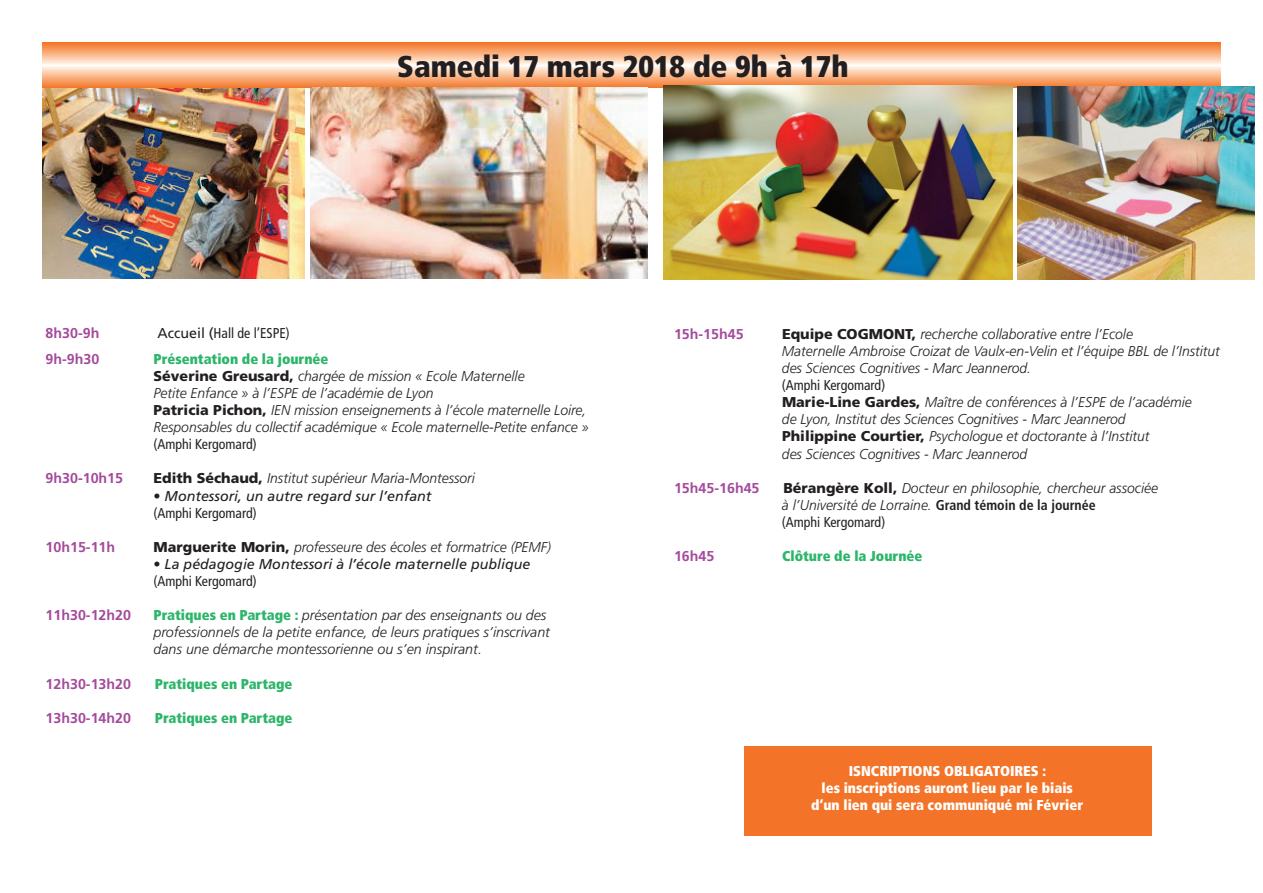
<style>
.page{position:relative;width:1263px;height:893px;background:#fff}
.page>*{position:absolute;margin:0;border:0;box-sizing:border-box;transform-origin:0 0}
.t1{font:900 condensed 30px "Frutiger";color:#231f20}
.t2{font:italic 300 14.25px/17.1px "Frutiger";color:#231f20}
.t3{font:italic 14.25px/17.1px "Frutiger";color:#231f20}
.t4{font:900 condensed 14.25px/17.1px "Frutiger";color:#fff;text-align:center}
.t5{font:700 14.25px "Frutiger";color:#a44a9c}
.t6{font:900 condensed 14.25px "Frutiger";color:#2db56a}
.t7{font:condensed 14.25px "Frutiger";color:#231f20}
.s1{font-stretch:normal}
.s2{font-weight:900;font-style:normal;font-stretch:condensed;color:#2db56a}
.s3{font-weight:900;font-style:normal}
.s4{font-style:normal}
.s5{font-style:normal;font-stretch:condensed}
.s6{font-weight:400;font-style:normal;font-stretch:condensed}
.s7{font-weight:700;font-style:normal;font-stretch:condensed}
</style>
<div class="page">
<div style="left:744px;top:746px;width:408px;height:90px;background:#f37428"></div>
<svg style="left:43px;top:43px;width:1177px;height:45px;background:#f9b88d"></svg>
<img style="left:43px;top:88px;width:262px;height:191px">
<img style="left:663px;top:85px;width:349px;height:194px">
<img style="left:310px;top:88px;width:338px;height:191px">
<img style="left:1017px;top:87px;width:237px;height:193px">
<h1 class="t1" style="left:397px;top:54px;width:453px">Samedi 17 mars 2018 de 9h à 17h</h1>
<p class="t5" style="left:46px;top:327px;width:55px">8h30-9h</p>
<p class="t7" style="left:157px;top:327px;width:134px"><span class="s1">Accueil (</span>Hall de l’ESPE)</p>
<p class="t5" style="left:46px;top:353px;width:55px">9h-9h30</p>
<p class="t2" style="left:153px;top:351px;width:437px"><span class="s2">Présentation de la journée<br></span><span class="s3">Séverine Greusard,</span> chargée de mission « Ecole Maternelle<br>Petite Enfance » à l’ESPE de l’académie de Lyon<br><span class="s3">Patricia Pichon,</span> IEN mission enseignements à l’école maternelle Loire, Responsables du collectif académique « Ecole maternelle-Petite enfance »</p>
<p class="t7" style="left:153px;top:439px;width:105px">(Amphi Kergomard)</p>
<p class="t5" style="left:46px;top:473px;width:79px">9h30-10h15</p>
<p class="t2" style="left:154px;top:471px;width:323px"><span class="s3">Edith Séchaud,</span> Institut supérieur Maria-Montessori</p>
<p class="t3" style="left:153px;top:488px;width:280px"><span class="s4">•</span> Montessori, un autre regard sur l’enfant <span class="s5">(Amphi Kergomard)</span></p>
<p class="t5" style="left:46px;top:541px;width:71px">10h15-11h</p>
<p class="t2" style="left:154px;top:539px;width:399px"><span class="s3">Marguerite Morin,</span> professeure des écoles et formatrice (PEMF)</p>
<p class="t3" style="left:153px;top:556px;width:378px"><span class="s4">•</span> La pédagogie Montessori à l’école maternelle publique <span class="s5">(Amphi Kergomard)</span></p>
<p class="t5" style="left:46px;top:610px;width:87px">11h30-12h20</p>
<p class="t2" style="left:154px;top:608px;width:398px"><span class="s2">Pratiques en Partage :</span> présentation par des enseignants ou des professionnels de la petite enfance, de leurs pratiques s’inscrivant dans une démarche montessorienne ou s’en inspirant.</p>
<p class="t5" style="left:46px;top:678px;width:87px">12h30-13h20</p>
<p class="t6" style="left:155px;top:678px;width:139px">Pratiques en Partage</p>
<p class="t5" style="left:46px;top:712px;width:87px">13h30-14h20</p>
<p class="t6" style="left:155px;top:712px;width:139px">Pratiques en Partage</p>
<p class="t5" style="left:674px;top:328px;width:71px">15h-15h45</p>
<p class="t2" style="left:782px;top:326px;width:439px"><span class="s3">Equipe COGMONT,</span> recherche collaborative entre l’Ecole<br>Maternelle Ambroise Croizat de Vaulx-en-Velin et l’équipe BBL de l’Institut des Sciences Cognitives - Marc Jeannerod.</p>
<p class="t2" style="left:782px;top:378px;width:411px"><span class="s6">(Amphi Kergomard)<br></span><span class="s3">Marie-Line Gardes,</span> Maître de conférences à l’ESPE de l’académie de Lyon, Institut des Sciences Cognitives - Marc Jeannerod <span class="s3">Philippine Courtier,</span> Psychologue et doctorante à l’Institut<br>des Sciences Cognitives - Marc Jeannerod</p>
<p class="t5" style="left:674px;top:482px;width:87px">15h45-16h45</p>
<p class="t2" style="left:782px;top:480px;width:378px"><span class="s3">Bérangère Koll,</span> Docteur en philosophie, chercheur associée à l’Université de Lorraine. <span class="s7">Grand témoin de la journée<br></span><span class="s6">(Amphi Kergomard)</span></p>
<p class="t5" style="left:674px;top:550px;width:42px">16h45</p>
<p class="t6" style="left:782px;top:550px;width:142px">Clôture de la Journée</p>
<p class="t4" style="left:811px;top:764px;width:273px">ISNCRIPTIONS OBLIGATOIRES :<br>les inscriptions auront lieu par le biais d’un lien qui sera communiqué mi Février</p>
</div>
